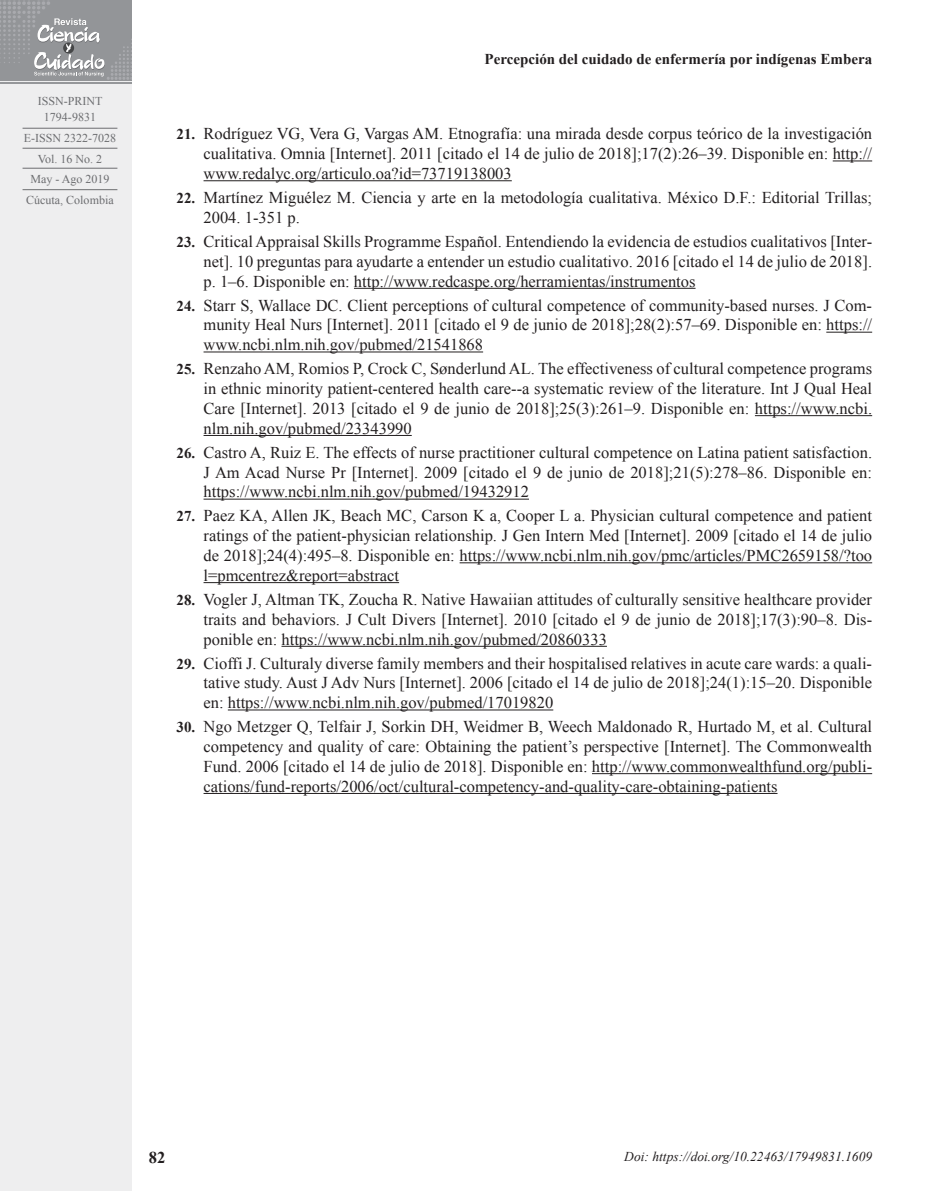
<style>
.page{position:relative;width:936px;height:1191px;background:#fff}
.page>*{position:absolute;margin:0;border:0;box-sizing:border-box;transform-origin:0 0}
.t1{font:16.5px/19.8px "Times New Roman";color:#231f20;text-align:justify}
.t2{font:700 16.5px "Times New Roman";color:#231f20}
.t3{font:700 15px "Times New Roman";color:#231f20}
.t4{font:italic 13.5px "Times New Roman";color:#231f20}
.t5{font:12px/20.7px "Times New Roman";color:#6c6d70;text-align:center}
.s1{font-weight:700;font-size:15px}
</style>
<div class="page">
<div style="left:0;top:0;width:131px;height:1191px;background:#eeeeef"></div>
<hr style="left:23px;top:128px;width:94px;height:1px;background:#6c6d70">
<hr style="left:23px;top:148px;width:94px;height:1px;background:#6c6d70">
<hr style="left:23px;top:168px;width:94px;height:1px;background:#6c6d70">
<hr style="left:23px;top:189px;width:94px;height:1px;background:#6c6d70">
<hr style="left:0;top:83px;width:132px;height:1px;background:#95979a">
<svg style="left:0;top:0;width:132px;height:82px;background:#9ea0a3"></svg>
<hr style="left:832px;top:161px;width:40px;height:1px;background:#231f20">
<hr style="left:203px;top:180px;width:308px;height:1px;background:#231f20">
<hr style="left:354px;top:288px;width:341px;height:1px;background:#231f20">
<hr style="left:826px;top:332px;width:46px;height:1px;background:#231f20">
<hr style="left:203px;top:352px;width:280px;height:1px;background:#231f20">
<hr style="left:754px;top:415px;width:118px;height:1px;background:#231f20">
<hr style="left:203px;top:435px;width:209px;height:1px;background:#231f20">
<hr style="left:203px;top:499px;width:326px;height:1px;background:#231f20">
<hr style="left:459px;top:562px;width:413px;height:1px;background:#231f20">
<hr style="left:203px;top:582px;width:196px;height:1px;background:#231f20">
<hr style="left:281px;top:646px;width:326px;height:1px;background:#231f20">
<hr style="left:228px;top:709px;width:325px;height:1px;background:#231f20">
<hr style="left:592px;top:773px;width:280px;height:1px;background:#231f20">
<hr style="left:203px;top:793px;width:574px;height:1px;background:#231f20">
<p class="t3" style="left:484px;top:49px;width:389px">Percepción del cuidado de enfermería por indígenas Embera</p>
<p class="t5" style="left:38px;top:92px;width:66px;line-height:16.5px">ISSN-PRINT<br>1794-9831</p>
<p class="t5" style="left:24px;top:127px;width:94px">E-ISSN 2322-7028<br>Vol. 16 No. 2<br>May - Ago 2019<br>Cúcuta, Colombia</p>
<p class="t1" style="left:203px;top:124px;width:670px;text-indent:-27px"><span class="s1">21.</span> Rodríguez VG, Vera G, Vargas AM. Etnografía: una mirada desde corpus teórico de la investigación cualitativa. Omnia [Internet]. 2011 [citado el 14 de julio de 2018];17(2):26–39. Disponible en: http:// www.redalyc.org/articulo.oa?id=73719138003</p>
<p class="t1" style="left:203px;top:187px;width:670px;text-indent:-27px"><span class="s1">22.</span> Martínez Miguélez M. Ciencia y arte en la metodología cualitativa. México D.F.: Editorial Trillas;<br>2004. 1-351 p.</p>
<p class="t1" style="left:203px;top:231px;width:670px;text-indent:-27px"><span class="s1">23.</span> Critical Appraisal Skills Programme Español. Entendiendo la evidencia de estudios cualitativos [Inter&shy;net]. 10 preguntas para ayudarte a entender un estudio cualitativo. 2016 [citado el 14 de julio de 2018]. p. 1–6. Disponible en: http://www.redcaspe.org/herramientas/instrumentos</p>
<p class="t1" style="left:203px;top:295px;width:670px;text-indent:-27px"><span class="s1">24.</span> Starr S, Wallace DC. Client perceptions of cultural competence of community-based nurses. J Com&shy;munity Heal Nurs [Internet]. 2011 [citado el 9 de junio de 2018];28(2):57–69. Disponible en: https:// www.ncbi.nlm.nih.gov/pubmed/21541868</p>
<p class="t1" style="left:203px;top:358px;width:670px;text-indent:-27px"><span class="s1">25.</span> Renzaho AM, Romios P, Crock C, Sønderlund AL. The effectiveness of cultural competence programs in ethnic minority patient-centered health care--a systematic review of the literature. Int J Qual Heal Care [Internet]. 2013 [citado el 9 de junio de 2018];25(3):261–9. Disponible en: https://www.ncbi. nlm.nih.gov/pubmed/23343990</p>
<p class="t1" style="left:203px;top:442px;width:670px;text-indent:-27px"><span class="s1">26.</span> Castro A, Ruiz E. The effects of nurse practitioner cultural competence on Latina patient satisfaction.<br>J Am Acad Nurse Pr [Internet]. 2009 [citado el 9 de junio de 2018];21(5):278–86. Disponible en: https://www.ncbi.nlm.nih.gov/pubmed/19432912</p>
<p class="t1" style="left:203px;top:506px;width:670px;text-indent:-27px"><span class="s1">27.</span> Paez KA, Allen JK, Beach MC, Carson K a, Cooper L a. Physician cultural competence and patient ratings of the patient-physician relationship. J Gen Intern Med [Internet]. 2009 [citado el 14 de julio de 2018];24(4):495–8. Disponible en: https://www.ncbi.nlm.nih.gov/pmc/articles/PMC2659158/?too l=pmcentrez&amp;report=abstract</p>
<p class="t1" style="left:203px;top:589px;width:670px;text-indent:-27px"><span class="s1">28.</span> Vogler J, Altman TK, Zoucha R. Native Hawaiian attitudes of culturally sensitive healthcare provider traits and behaviors. J Cult Divers [Internet]. 2010 [citado el 9 de junio de 2018];17(3):90–8. Dis&shy;ponible en: https://www.ncbi.nlm.nih.gov/pubmed/20860333</p>
<p class="t1" style="left:203px;top:653px;width:670px;text-indent:-27px"><span class="s1">29.</span> Cioffi J. Culturaly diverse family members and their hospitalised relatives in acute care wards: a quali&shy;tative study. Aust J Adv Nurs [Internet]. 2006 [citado el 14 de julio de 2018];24(1):15–20. Disponible en: https://www.ncbi.nlm.nih.gov/pubmed/17019820</p>
<p class="t1" style="left:203px;top:716px;width:670px;text-indent:-27px"><span class="s1">30.</span> Ngo Metzger Q, Telfair J, Sorkin DH, Weidmer B, Weech Maldonado R, Hurtado M, et al. Cultural competency and quality of care: Obtaining the patient’s perspective [Internet]. The Commonwealth Fund. 2006 [citado el 14 de julio de 2018]. Disponible en: http://www.commonwealthfund.org/publi&shy;cations/fund-reports/2006/oct/cultural-competency-and-quality-care-obtaining-patients</p>
<p class="t2" style="left:149px;top:1146px;width:18px">82</p>
<p class="t4" style="left:624px;top:1147px;width:249px">Doi: https://doi.org/10.22463/17949831.1609</p>
</div>
